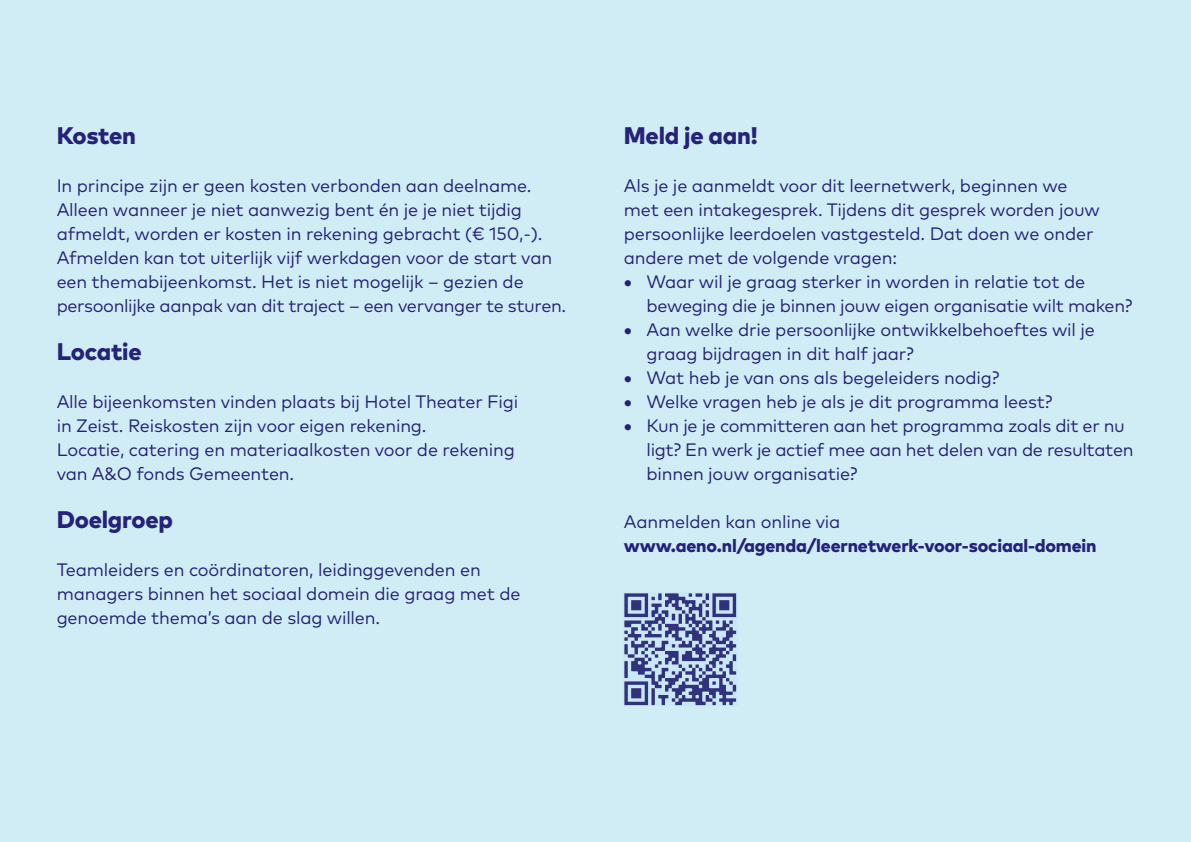
<style>
.page{position:relative;width:1191px;height:842px;background:#d0ecf4}
.page>*{position:absolute;margin:0;border:0;box-sizing:border-box;transform-origin:0 0}
.A_O_Broodtekst{font:800 24px "Mark Pro";letter-spacing:-.01em;color:#252279}
.A_O_Broodtekst-2{font:18px/24px "Mark Pro";letter-spacing:-.01em;color:#252279}
.A_O_Broodtekst-3{font:800 18px "Mark Pro";letter-spacing:-.01em;color:#252279}
.s1{font-weight:800}
</style>
<div class="page">
<img style="left:624px;top:592px;width:113px;height:114px">
<p class="A_O_Broodtekst" style="left:57px;top:117px;width:81px">Kosten</p>
<p class="A_O_Broodtekst-2" style="left:57px;top:172px;width:487px">In principe zijn er geen kosten verbonden aan deelname.<br>Alleen wanneer je niet aanwezig bent én je je niet tijdig afmeldt, worden er kosten in rekening gebracht (€ 150,-).</p>
<p class="A_O_Broodtekst-2" style="left:57px;top:244px;width:497px">Afmelden kan tot uiterlijk vijf werkdagen voor de start van</p>
<p class="A_O_Broodtekst-2" style="left:57px;top:268px;width:511px">een themabijeenkomst. Het is niet mogelijk – gezien de persoonlijke aanpak van dit traject – een vervanger te sturen.</p>
<p class="A_O_Broodtekst" style="left:57px;top:333px;width:86px">Locatie</p>
<p class="A_O_Broodtekst-2" style="left:57px;top:388px;width:463px">Alle bijeenkomsten vinden plaats bij Hotel Theater Figi</p>
<p class="A_O_Broodtekst-2" style="left:57px;top:412px;width:371px">in Zeist. Reiskosten zijn voor eigen rekening.</p>
<p class="A_O_Broodtekst-2" style="left:57px;top:436px;width:460px">Locatie, catering en materiaalkosten voor de rekening</p>
<p class="A_O_Broodtekst-2" style="left:57px;top:460px;width:239px">van A&amp;O fonds Gemeenten.</p>
<p class="A_O_Broodtekst" style="left:57px;top:501px;width:118px">Doelgroep</p>
<p class="A_O_Broodtekst-2" style="left:57px;top:556px;width:465px">Teamleiders en coördinatoren, leidinggevenden en managers binnen het sociaal domein die graag met de genoemde thema’s aan de slag willen.</p>
<p class="A_O_Broodtekst" style="left:624px;top:117px;width:135px">Meld je aan!</p>
<p class="A_O_Broodtekst-2" style="left:624px;top:172px;width:477px">Als je je aanmeldt voor dit leernetwerk, beginnen we met een intakegesprek. Tijdens dit gesprek worden jouw persoonlijke leerdoelen vastgesteld. Dat doen we onder andere met de volgende vragen:</p>
<p class="A_O_Broodtekst-2" style="left:646px;top:268px;width:487px;text-indent:-23px"><span class="s1">•</span> Waar wil je graag sterker in worden in relatie tot de beweging die je binnen jouw eigen organisatie wilt maken?</p>
<p class="A_O_Broodtekst-2" style="left:624px;top:316px;width:472px"><span class="s1">•</span> Aan welke drie persoonlijke ontwikkelbehoeftes wil je</p>
<p class="A_O_Broodtekst-2" style="left:646px;top:340px;width:269px">graag bijdragen in dit half jaar?</p>
<p class="A_O_Broodtekst-2" style="left:624px;top:364px;width:377px"><span class="s1">•</span> Wat heb je van ons als begeleiders nodig?</p>
<p class="A_O_Broodtekst-2" style="left:624px;top:388px;width:430px"><span class="s1">•</span> Welke vragen heb je als je dit programma leest?</p>
<p class="A_O_Broodtekst-2" style="left:624px;top:412px;width:502px"><span class="s1">•</span> Kun je je committeren aan het programma zoals dit er nu</p>
<p class="A_O_Broodtekst-2" style="left:646px;top:436px;width:488px">ligt? En werk je actief mee aan het delen van de resultaten</p>
<p class="A_O_Broodtekst-2" style="left:646px;top:460px;width:213px">binnen jouw organisatie?</p>
<p class="A_O_Broodtekst-2" style="left:624px;top:508px;width:218px">Aanmelden kan online via</p>
<p class="A_O_Broodtekst-3" style="left:624px;top:532px;width:474px">www.aeno.nl/agenda/leernetwerk-voor-sociaal-domein</p>
</div>
